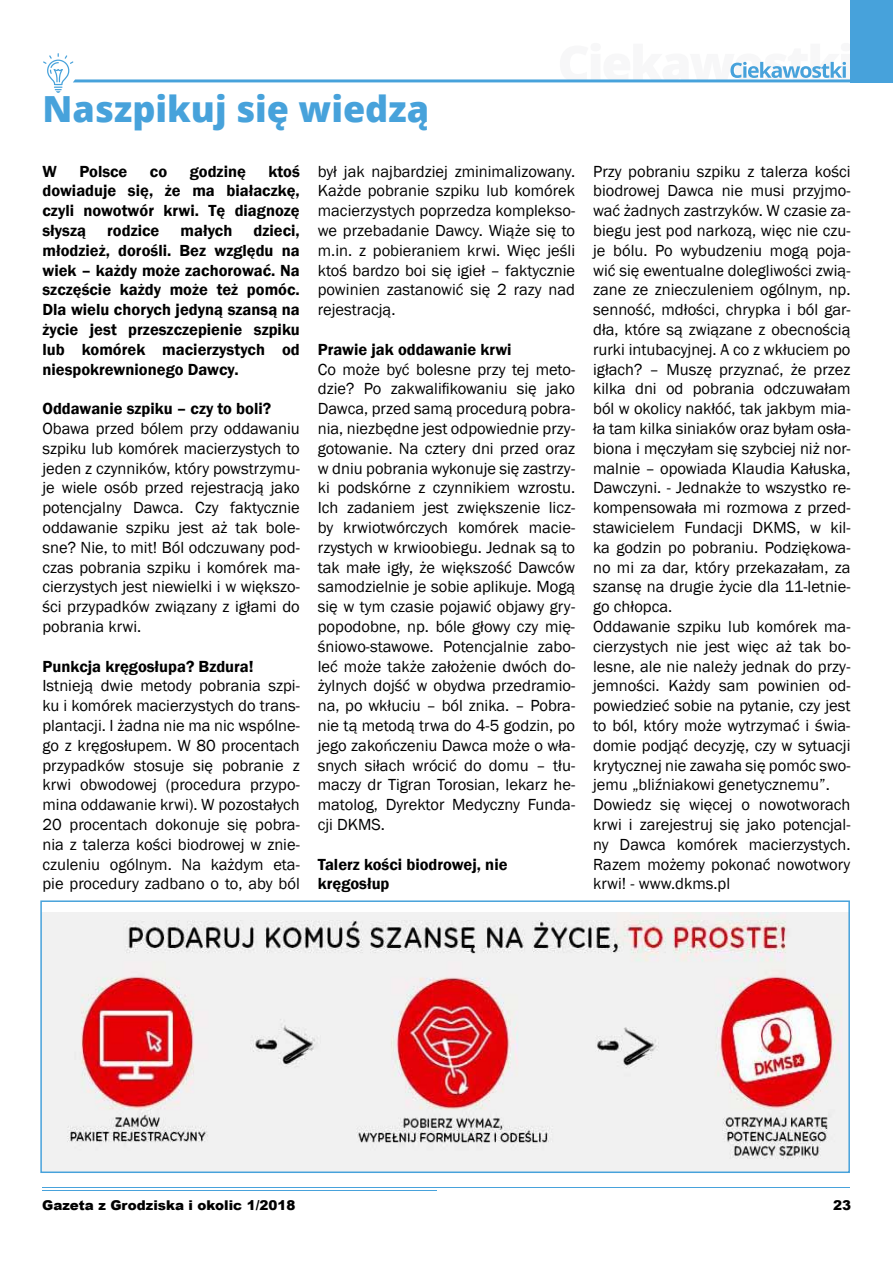
<style>
.page{position:relative;width:893px;height:1263px;background:#fff}
.page>*{position:absolute;margin:0;border:0;box-sizing:border-box;transform-origin:0 0}
.t1{font:800 36px "Open Sans";color:#47a2db}
.t2{font:16.5px/19.8px "Franklin Gothic";color:#000;text-align:justify}
.t3{font:600 16.5px/19.8px "Franklin Gothic";color:#000;text-align:justify}
.t4{font:900 13.5px "Arial";color:#000}
</style>
<div class="page">
<hr style="left:42px;top:1187px;width:808px;height:1px;background:#47a2db">
<hr style="left:42px;top:1190px;width:394px;height:1px;background:#47a2db">
<svg style="left:43px;top:53px;width:808px;height:40px"></svg>
<div style="left:850px;top:0;width:43px;height:82px;background:#47a2db"></div>
<img style="left:43px;top:913px;width:804px;height:257px">
<div style="left:40px;top:900px;width:810px;height:273px;border:2px solid #47a2db"></div>
<h1 class="t1" style="left:42px;top:81px;width:388px">Naszpikuj się wiedzą</h1>
<p class="t3" style="left:42px;top:161px;width:259px;text-indent:226px">ktoś dowiaduje się, że ma białaczkę, czyli nowotwór krwi. Tę diagnozę słyszą</p>
<p class="t3" style="left:42px;top:161px;width:16px">W</p>
<p class="t3" style="left:79px;top:161px;width:50px">Polsce</p>
<p class="t3" style="left:150px;top:161px;width:19px">co</p>
<p class="t3" style="left:190px;top:161px;width:58px">godzinę</p>
<p class="t3" style="left:42px;top:221px;width:259px;text-indent:211px">dzieci, młodzież, dorośli. Bez względu na wiek – każdy może zachorować. Na szczęście każdy może też pomóc.<br>Dla wielu chorych jedyną szansą na życie jest przeszczepienie szpiku lub komórek macierzystych od niespokrewnionego Dawcy.</p>
<p class="t3" style="left:42px;top:399px;width:230px">Oddawanie szpiku – czy to boli?</p>
<p class="t2" style="left:42px;top:419px;width:259px">Obawa przed bólem przy oddawaniu szpiku lub komórek macierzystych to jeden z czynników, który powstrzymu&shy;je wiele osób przed rejestracją jako potencjalny Dawca. Czy faktycznie oddawanie szpiku jest aż tak bole&shy;sne? Nie, to mit! Ból odczuwany pod&shy;czas pobrania szpiku i komórek ma&shy;cierzystych jest niewielki i w większo&shy;ści przypadków związany z igłami do pobrania krwi.</p>
<p class="t3" style="left:42px;top:656px;width:213px">Punkcja kręgosłupa? Bzdura!</p>
<p class="t2" style="left:42px;top:676px;width:259px">Istnieją dwie metody pobrania szpi&shy;ku i komórek macierzystych do trans&shy;plantacji. I żadna nie ma nic wspólne&shy;go z kręgosłupem. W 80 procentach przypadków stosuje się pobranie z krwi obwodowej (procedura przypo&shy;mina oddawanie krwi). W pozostałych 20 procentach dokonuje się pobra&shy;nia z talerza kości biodrowej w znie&shy;czuleniu ogólnym. Na każdym eta&shy;pie procedury zadbano o to, aby ból</p>
<p class="t3" style="left:107px;top:221px;width:54px">rodzice</p>
<p class="t3" style="left:181px;top:221px;width:53px">małych</p>
<p class="t2" style="left:318px;top:161px;width:259px">był jak najbardziej zminimalizowany.<br>Każde pobranie szpiku lub komórek macierzystych poprzedza komplekso&shy;we przebadanie Dawcy. Wiąże się to m.in. z pobieraniem krwi. Więc jeśli ktoś bardzo boi się igieł – faktycznie powinien zastanowić się 2 razy nad rejestracją.</p>
<p class="t3" style="left:318px;top:340px;width:195px">Prawie jak oddawanie krwi</p>
<p class="t2" style="left:318px;top:359px;width:259px">Co może być bolesne przy tej meto&shy;dzie? Po zakwalifikowaniu się jako Dawca, przed samą procedurą pobra&shy;nia, niezbędne jest odpowiednie przy&shy;gotowanie. Na cztery dni przed oraz w dniu pobrania wykonuje się zastrzy&shy;ki podskórne z czynnikiem wzrostu.<br>Ich zadaniem jest zwiększenie licz&shy;by krwiotwórczych komórek macie&shy;rzystych w krwioobiegu. Jednak są to tak małe igły, że większość Dawców samodzielnie je sobie aplikuje. Mogą się w tym czasie pojawić objawy gry&shy;popodobne, np. bóle głowy czy mię&shy;śniowo-stawowe. Potencjalnie zabo&shy;leć może także założenie dwóch do&shy;żylnych dojść w obydwa przedramio&shy;na, po wkłuciu – ból znika. – Pobra&shy;nie tą metodą trwa do 4-5 godzin, po jego zakończeniu Dawca może o wła&shy;snych siłach wrócić do domu – tłu&shy;maczy dr Tigran Torosian, lekarz he&shy;matolog, Dyrektor Medyczny Funda&shy;cji DKMS.</p>
<p class="t3" style="left:318px;top:854px;width:191px">Talerz kości biodrowej, nie kręgosłup</p>
<p class="t2" style="left:593px;top:161px;width:259px;text-align:left">Przy pobraniu szpiku z talerza kości biodrowej Dawca nie musi przyjmo&shy;wać żadnych zastrzyków. W czasie za&shy;biegu jest pod narkozą, więc nie czu&shy;je bólu. Po wybudzeniu mogą poja&shy;wić się ewentualne dolegliwości zwią&shy;zane ze znieczuleniem ogólnym, np. senność, mdłości, chrypka i ból gar&shy;dła, które są związane z obecnością rurki intubacyjnej. A co z wkłuciem po igłach? – Muszę przyznać, że przez kilka dni od pobrania odczuwałam ból w okolicy nakłóć, tak jakbym mia&shy;ła tam kilka siniaków oraz byłam osła&shy;biona i męczyłam się szybciej niż nor&shy;malnie – opowiada Klaudia Kałuska, Dawczyni. - Jednakże to wszystko re&shy;kompensowała mi rozmowa z przed&shy;stawicielem Fundacji DKMS, w kil&shy;ka godzin po pobraniu. Podziękowa&shy;no mi za dar, który przekazałam, za szansę na drugie życie dla 11-letnie&shy;go chłopca.<br>Oddawanie szpiku lub komórek ma&shy;cierzystych nie jest więc aż tak bo&shy;lesne, ale nie należy jednak do przy&shy;jemności. Każdy sam powinien od&shy;powiedzieć sobie na pytanie, czy jest to ból, który może wytrzymać i świa&shy;domie podjąć decyzję, czy w sytuacji krytycznej nie zawaha się pomóc swo&shy;jemu „bliźniakowi genetycznemu”.<br>Dowiedz się więcej o nowotworach krwi i zarejestruj się jako potencjal&shy;ny Dawca komórek macierzystych.<br>Razem możemy pokonać nowotwory krwi! - www.dkms.pl</p>
<p class="t4" style="left:42px;top:1196px;width:255px">Gazeta z Grodziska i okolic 1/2018</p>
<p class="t4" style="left:833px;top:1195px;width:20px">23</p>
</div>
